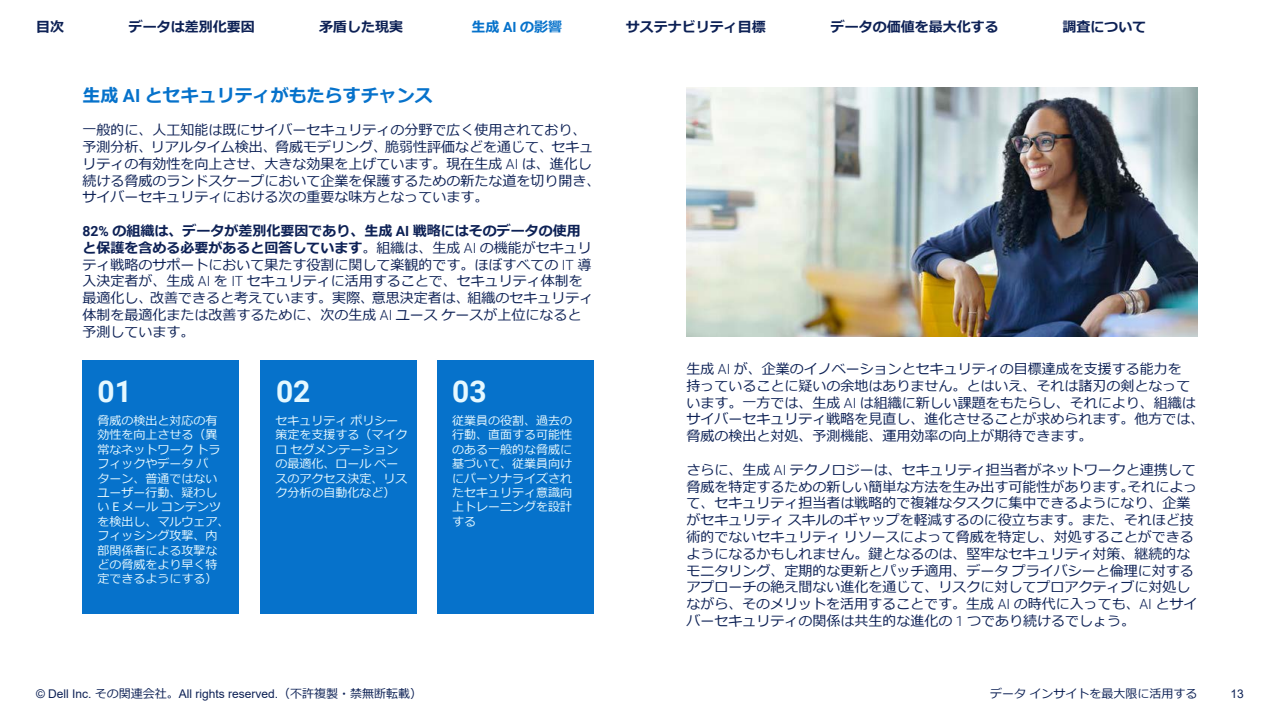
<style>
.page{position:relative;width:1280px;height:720px;background:#fff}
.page>*{position:absolute;margin:0;border:0;box-sizing:border-box;transform-origin:0 0}
.t1{font:700 30px "Roboto";color:#e5f8ff}
.t2{font:700 18px "Meiryo";color:#0672cb}
.t3{font:14px/16.8px "Meiryo";color:#0d2155}
.t4{font:700 14px "Meiryo";color:#0d2155}
.t5{font:700 14px "Meiryo";color:#0672cb}
.t6{font:12px/14.4px "Meiryo";color:#e5f8ff}
.t7{font:12px "Arial";color:#0d2155}
.t8{font:12px "Meiryo";color:#0d2155}
.s1{font-family:"Roboto"}
.s2{font-family:"Roboto";font-weight:300}
.s3{font-family:"Roboto";font-weight:700}
.s4{font-weight:700}
.s5{font-family:"Meiryo"}
</style>
<div class="page">
<div style="left:82px;top:360px;width:157px;height:253px;background:#0672cb"></div>
<div style="left:261px;top:360px;width:156px;height:253px;background:#0672cb"></div>
<div style="left:437px;top:360px;width:157px;height:253px;background:#0672cb"></div>
<img style="left:686px;top:88px;width:512px;height:248px">
<p class="t4" style="left:36px;top:17px;width:29px">目次</p>
<p class="t4" style="left:129px;top:17px;width:127px">データは差別化要因</p>
<p class="t4" style="left:319px;top:17px;width:85px">矛盾した現実</p>
<p class="t5" style="left:472px;top:17px;width:92px">生成 <span class="s1">AI</span> の影響</p>
<p class="t4" style="left:626px;top:17px;width:141px">サステナビリティ目標</p>
<p class="t4" style="left:831px;top:17px;width:169px">データの価値を最大化する</p>
<p class="t4" style="left:1062px;top:17px;width:85px">調査について</p>
<p class="t2" style="left:82px;top:82px;width:352px">生成 <span class="s1">AI</span> とセキュリティがもたらすチャンス</p>
<p class="t3" style="left:82px;top:123px;width:519px">一般的に、人工知能は既にサイバーセキュリティの分野で広く使用されており、予測分析、リアルタイム検出、脅威モデリング、脆弱性評価などを通じて、セキュリティの有効性を向上させ、大きな効果を上げています。現在生成 <span class="s2">AI</span> は、進化し続ける脅威のランドスケープにおいて企業を保護するための新たな道を切り開き、サイバーセキュリティにおける次の重要な味方となっています。</p>
<p class="t3" style="left:82px;top:223px;width:513px"><span class="s3">82%</span> <span class="s4">の組織は、データが差別化要因であり、生成</span> <span class="s3">AI</span> <span class="s4">戦略にはそのデータの使用と保護を含める必要があると回答しています</span>。組織は、生成 <span class="s2">AI</span> の機能がセキュリティ戦略のサポートにおいて果たす役割に関して楽観的です。ほぼすべての <span class="s2">IT</span> 導入決定者が、生成 <span class="s2">AI</span> を <span class="s2">IT</span> セキュリティに活用することで、セキュリティ体制を最適化し、改善できると考えています。実際、意思決定者は、組織のセキュリティ体制を最適化または改善するために、次の生成 <span class="s2">AI</span> ユースケースが上位になると予測しています。</p>
<p class="t1" style="left:97px;top:370px;width:36px">01</p>
<p class="t1" style="left:276px;top:370px;width:36px">02</p>
<p class="t1" style="left:452px;top:370px;width:36px">03</p>
<p class="t6" style="left:276px;top:414px;width:133px">セキュリティポリシー策定を支援する（マイクロセグメンテーションの最適化、ロールベースのアクセス決定、リスク分析の自動化など）</p>
<p class="t6" style="left:452px;top:414px;width:121px;text-align:justify">従業員の役割、過去の行動、直面する可能性のある一般的な脅威に基づいて、従業員向けにパーソナライズされたセキュリティ意識向上トレーニングを設計する</p>
<p class="t6" style="left:97px;top:414px;width:133px">脅威の検出と対応の有効性を向上させる（異常なネットワークトラフィックやデータパ<br>ターン、普通ではないユーザー行動、疑わしい <span class="s1">E</span> メールコンテンツを検出し、マルウェア、フィッシング攻撃、内部関係者による攻撃などの脅威をより早く特定できるようにする）</p>
<p class="t3" style="left:686px;top:361px;width:519px">生成 <span class="s2">AI</span> が、企業のイノベーションとセキュリティの目標達成を支援する能力を<br>持っていることに疑いの余地はありません。とはいえ、それは諸刃の剣となっています。一方では、生成 <span class="s2">AI</span> は組織に新しい課題をもたらし、それにより、組織はサイバーセキュリティ戦略を見直し、進化させることが求められます。他方では、脅威の検出と対処、予測機能、運用効率の向上が期待できます。</p>
<p class="t3" style="left:686px;top:462px;width:513px">さらに、生成 <span class="s2">AI</span> テクノロジーは、セキュリティ担当者がネットワークと連携して脅威を特定するための新しい簡単な方法を生み出す可能性があります。それによって、セキュリティ担当者は戦略的で複雑なタスクに集中できるようになり、企業がセキュリティスキルのギャップを軽減するのに役立ちます。また、それほど技術的でないセキュリティリソースによって脅威を特定し、対処することができるようになるかもしれません。鍵となるのは、堅牢なセキュリティ対策、継続的なモニタリング、定期的な更新とパッチ適用、データプライバシーと倫理に対するアプローチの絶え間ない進化を通じて、リスクに対してプロアクティブに対処しながら、そのメリットを活用することです。生成 <span class="s2">AI</span> の時代に入っても、<span class="s2">AI</span> とサイバーセキュリティの関係は共生的な進化の <span class="s2">1</span> つであり続けるでしょう。</p>
<p class="t7" style="left:36px;top:685px;width:388px">© Dell Inc. <span class="s5">その関連会社。</span>All rights reserved.<span class="s5">（不許複製・禁無断転載）</span></p>
<p class="t8" style="left:990px;top:685px;width:209px">データインサイトを最大限に活用する</p>
<p class="t7" style="left:1231px;top:685px;width:15px">13</p>
</div>
